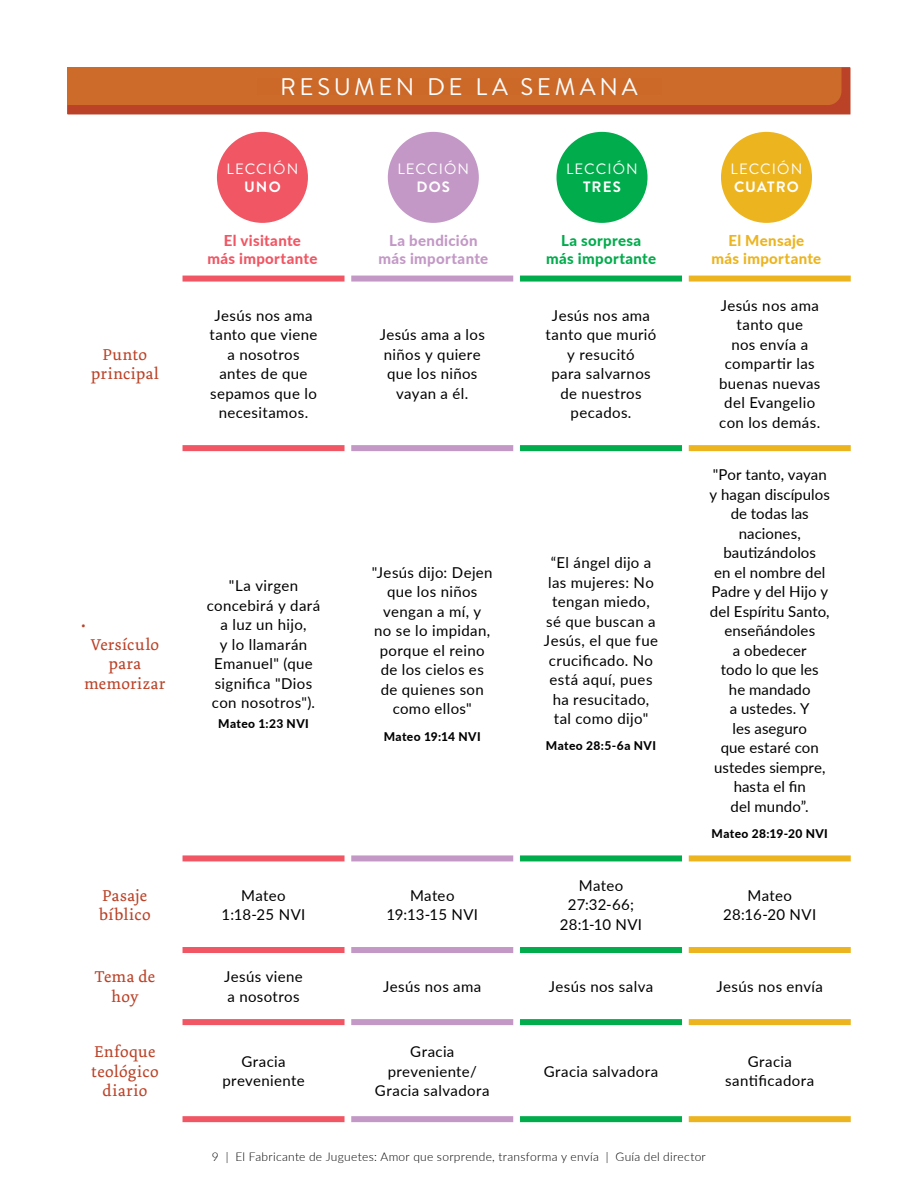
<style>
.page{position:relative;width:918px;height:1188px;background:#fff}
.page>*{position:absolute;margin:0;border:0;box-sizing:border-box;transform-origin:0 0}
.t1{font:24px "Brandon Grotesque";letter-spacing:.15em;color:#fcfeff}
.t2{font:16.5px/19.5px "Dolly Pro";letter-spacing:.025em;color:#bb4227;text-align:center}
.t3{font:15px/19.5px "Lato";letter-spacing:.025em;color:#000;text-align:center}
.t4{font:15px/19.5px "Lato";letter-spacing:.005em;color:#000;text-align:center}
.t5{font:15px "Brandon Grotesque";letter-spacing:.07em;color:#fff}
.t6{font:800 15px/18px "Lato";letter-spacing:.02em;color:#f05663;text-align:center}
.t7{font:800 15px/18px "Lato";letter-spacing:.025em;color:#c398c6;text-align:center}
.t8{font:800 15px/18px "Lato";letter-spacing:.025em;color:#00ac4b;text-align:center}
.t9{font:800 15px/18px "Lato";letter-spacing:.025em;color:#ecb41f;text-align:center}
.t10{font:700 15px "Brandon Grotesque";letter-spacing:.075em;color:#fff}
.t11{font:300 12px "Lato";letter-spacing:.025em;color:#000}
.t12{font:800 12px "Lato";letter-spacing:.035em;color:#000}
</style>
<div class="page">
<div style="left:217px;top:132px;width:91px;height:91px;background:#f05663;border-radius:50%"></div>
<div style="left:388px;top:132px;width:91px;height:91px;background:#c398c6;border-radius:50%"></div>
<div style="left:557px;top:132px;width:91px;height:91px;background:#00ac4b;border-radius:50%"></div>
<div style="left:721px;top:132px;width:91px;height:91px;background:#ecb41f;border-radius:50%"></div>
<div style="left:183px;top:276px;width:162px;height:6px;background:#f05663"></div>
<div style="left:183px;top:445px;width:162px;height:6px;background:#f05663"></div>
<div style="left:183px;top:855px;width:162px;height:6px;background:#f05663"></div>
<div style="left:183px;top:947px;width:162px;height:6px;background:#f05663"></div>
<div style="left:183px;top:1019px;width:162px;height:6px;background:#f05663"></div>
<div style="left:183px;top:1116px;width:162px;height:6px;background:#f05663"></div>
<div style="left:351px;top:276px;width:162px;height:6px;background:#c398c6"></div>
<div style="left:351px;top:445px;width:162px;height:6px;background:#c398c6"></div>
<div style="left:351px;top:855px;width:162px;height:6px;background:#c398c6"></div>
<div style="left:351px;top:947px;width:162px;height:6px;background:#c398c6"></div>
<div style="left:351px;top:1019px;width:162px;height:6px;background:#c398c6"></div>
<div style="left:351px;top:1116px;width:162px;height:6px;background:#c398c6"></div>
<div style="left:520px;top:276px;width:162px;height:6px;background:#00ac4b"></div>
<div style="left:520px;top:445px;width:162px;height:6px;background:#00ac4b"></div>
<div style="left:520px;top:855px;width:162px;height:6px;background:#00ac4b"></div>
<div style="left:520px;top:947px;width:162px;height:6px;background:#00ac4b"></div>
<div style="left:520px;top:1019px;width:162px;height:6px;background:#00ac4b"></div>
<div style="left:520px;top:1116px;width:162px;height:6px;background:#00ac4b"></div>
<div style="left:689px;top:276px;width:162px;height:6px;background:#ecb41f"></div>
<div style="left:689px;top:445px;width:162px;height:6px;background:#ecb41f"></div>
<div style="left:689px;top:855px;width:162px;height:6px;background:#ecb41f"></div>
<div style="left:689px;top:947px;width:162px;height:6px;background:#ecb41f"></div>
<div style="left:689px;top:1019px;width:162px;height:6px;background:#ecb41f"></div>
<div style="left:689px;top:1116px;width:162px;height:6px;background:#ecb41f"></div>
<svg style="left:67px;top:68px;width:783px;height:46px;background:#c86029"></svg>
<div style="left:257px;top:78px;width:404px;height:17px;background:#cc6929"></div>
<h1 class="t1" style="left:280px;top:70px;width:359px">RESUMEN DE LA SEMANA</h1>
<p class="t5" style="left:226px;top:158px;width:73px">LECCIÓN</p>
<p class="t10" style="left:244px;top:176px;width:38px">UNO</p>
<p class="t5" style="left:397px;top:158px;width:73px">LECCIÓN</p>
<p class="t10" style="left:417px;top:176px;width:35px">DOS</p>
<p class="t5" style="left:566px;top:158px;width:73px">LECCIÓN</p>
<p class="t10" style="left:583px;top:176px;width:39px">TRES</p>
<p class="t5" style="left:731px;top:158px;width:73px">LECCIÓN</p>
<p class="t10" style="left:734px;top:176px;width:66px">CUATRO</p>
<p class="t2" style="left:91px;top:345px;width:69px">Punto principal</p>
<p class="t2" style="left:81px;top:615px;width:6px">•</p>
<p class="t2" style="left:84px;top:635px;width:83px">Versículo para memorizar</p>
<p class="t6" style="left:207px;top:231px;width:111px">El visitante<br>más importante</p>
<p class="t7" style="left:378px;top:231px;width:111px">La bendición más importante</p>
<p class="t8" style="left:546px;top:231px;width:111px">La sorpresa más importante</p>
<p class="t9" style="left:711px;top:231px;width:111px">El Mensaje<br>más importante</p>
<p class="t3" style="left:209px;top:305px;width:110px">Jesús nos ama tanto que viene a nosotros antes de que sepamos que lo necesitamos.</p>
<p class="t3" style="left:207px;top:575px;width:115px">"La virgen concebirá y dará a luz un hijo,<br>y lo llamarán<br>Emanuel" (que significa "Dios con nosotros").</p>
<p class="t12" style="left:218px;top:714px;width:92px">Mateo 1:23 NVI</p>
<p class="t3" style="left:380px;top:324px;width:107px">Jesús ama a los niños y quiere que los niños vayan a él.</p>
<p class="t3" style="left:372px;top:562px;width:122px">"Jesús dijo: Dejen que los niños vengan a mí, y<br>no se lo impidan, porque el reino de los cielos es de quienes son como ellos"</p>
<p class="t12" style="left:384px;top:727px;width:98px">Mateo 19:14 NVI</p>
<p class="t3" style="left:546px;top:305px;width:112px">Jesús nos ama tanto que murió y resucitó<br>para salvarnos de nuestros pecados.</p>
<p class="t3" style="left:719px;top:295px;width:103px">Jesús nos ama tanto que<br>nos envía a compartir las buenas nuevas del Evangelio con los demás.</p>
<p class="t3" style="left:544px;top:552px;width:116px">“El ángel dijo a las mujeres: No tengan miedo, sé que buscan a<br>Jesús, el que fue crucificado. No está aquí, pues ha resucitado, tal como dijo"</p>
<p class="t12" style="left:546px;top:737px;width:112px">Mateo 28:5-6a NVI</p>
<p class="t4" style="left:710px;top:465px;width:122px">"Por tanto, vayan y hagan discípulos de todas las naciones, bautizándolos<br>en el nombre del<br>Padre y del Hijo y del Espíritu Santo, enseñándoles<br>a obedecer<br>todo lo que les<br>he mandado<br>a ustedes. Y<br>les aseguro<br>que estaré con ustedes siempre, hasta el fin<br>del mundo”.</p>
<p class="t12" style="left:712px;top:825px;width:118px">Mateo 28:19-20 NVI</p>
<p class="t2" style="left:99px;top:885px;width:53px;text-align:left">Pasaje bíblico</p>
<p class="t3" style="left:222px;top:885px;width:85px">Mateo<br>1:18-25 NVI</p>
<p class="t3" style="left:386px;top:885px;width:93px">Mateo<br>19:13-15 NVI</p>
<p class="t3" style="left:560px;top:875px;width:84px">Mateo<br>27:32-66;<br>28:1-10 NVI</p>
<p class="t3" style="left:723px;top:885px;width:94px">Mateo<br>28:16-20 NVI</p>
<p class="t2" style="left:95px;top:967px;width:62px">Tema de hoy</p>
<p class="t3" style="left:224px;top:967px;width:80px;text-align:left">Jesús viene a nosotros</p>
<p class="t3" style="left:383px;top:976px;width:100px">Jesús nos ama</p>
<p class="t3" style="left:549px;top:976px;width:106px">Jesús nos salva</p>
<p class="t3" style="left:717px;top:976px;width:108px">Jesús nos envía</p>
<p class="t2" style="left:91px;top:1042px;width:69px">Enfoque teológico diario</p>
<p class="t3" style="left:222px;top:1051px;width:84px">Gracia preveniente</p>
<p class="t3" style="left:375px;top:1041px;width:116px">Gracia preveniente/<br>Gracia salvadora</p>
<p class="t3" style="left:544px;top:1061px;width:116px">Gracia salvadora</p>
<p class="t3" style="left:725px;top:1051px;width:90px">Gracia santificadora</p>
<p class="t11" style="left:212px;top:1148px;width:495px">9 | El Fabricante de Juguetes: Amor que sorprende, transforma y envía | Guía del director</p>
</div>
